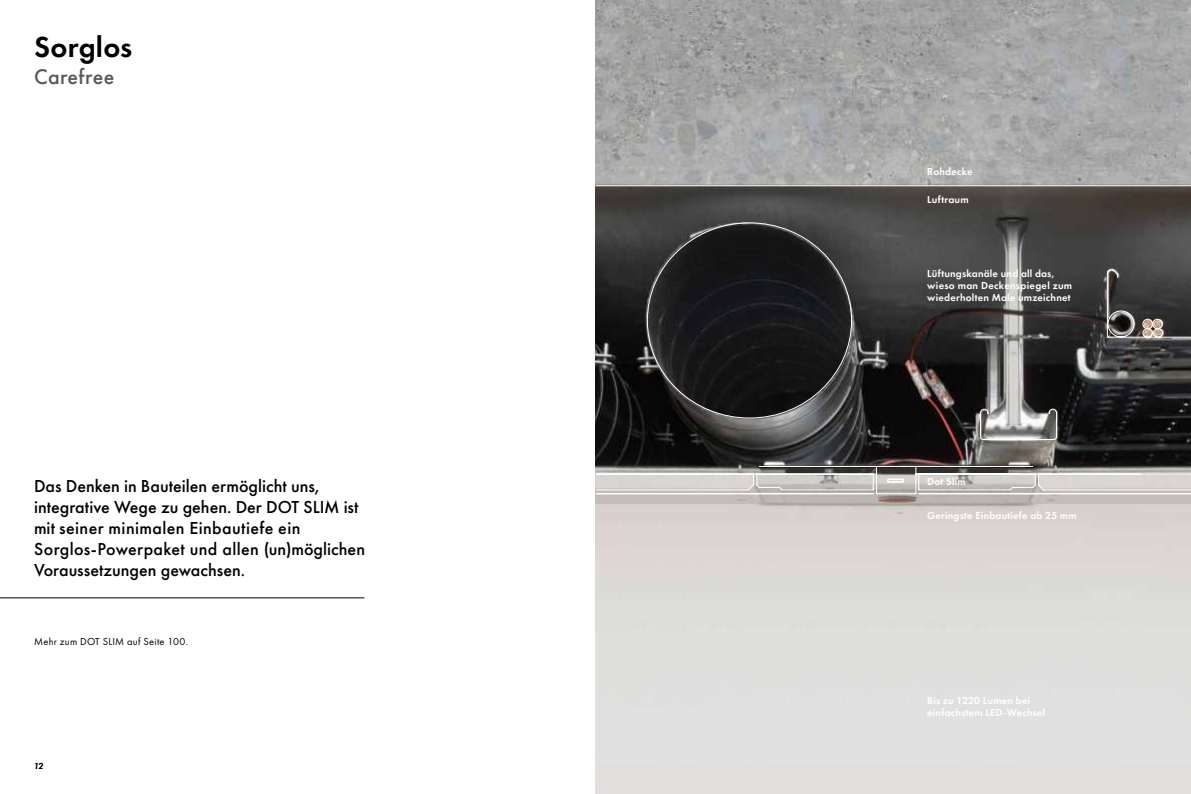
<style>
.page{position:relative;width:1191px;height:794px;background:#fff}
.page>*{position:absolute;margin:0;border:0;box-sizing:border-box;transform-origin:0 0}
.t1{font:600 30px "Futura PT";letter-spacing:.005em;color:#000}
.t2{font:500 22px "Futura PT";letter-spacing:.015em;color:#58585a}
.t3{font:500 18px/21px "Futura PT";color:#000}
.t4{font:600 10.5px/12px "Futura PT";letter-spacing:.02em;color:#fff}
.t5{font:10.5px "Futura PT";letter-spacing:.025em;color:#000}
.t6{font:italic 500 8px "Futura";color:#000}
</style>
<div class="page">
<img style="left:595px;top:0;width:596px;height:794px">
<svg style="left:1008px;top:217px;width:11px;height:5px"></svg>
<hr style="left:0;top:597px;width:364px;height:1px;background:#000">
<hr style="left:595px;top:185px;width:596px;height:1px;background:#fff">
<svg style="left:595px;top:222px;width:596px;height:452px;background:#7e7d7b"></svg>
<h1 class="t1" style="left:34px;top:31px;width:100px">Sorglos</h1>
<p class="t2" style="left:34px;top:68px;width:82px">Carefree</p>
<p class="t3" style="left:34px;top:477px;width:332px">Das Denken in Bauteilen ermöglicht uns, integrative Wege zu gehen. Der DOT SLIM ist mit seiner minimalen Einbautiefe ein Sorglos-Powerpaket und allen (un)möglichen Voraussetzungen gewachsen.</p>
<p class="t5" style="left:34px;top:636px;width:155px">Mehr zum DOT SLIM auf Seite 100.</p>
<p class="t6" style="left:34px;top:762px;width:11px">12</p>
<p class="t4" style="left:927px;top:165px;width:47px">Rohdecke</p>
<p class="t4" style="left:927px;top:193px;width:43px">Luftraum</p>
<p class="t4" style="left:927px;top:268px;width:146px">Lüftungskanäle und all das, wieso man Deckenspiegel zum wiederholten Male umzeichnet</p>
<p class="t4" style="left:927px;top:476px;width:40px">Dot Slim</p>
<p class="t4" style="left:927px;top:510px;width:151px">Geringste Einbautiefe ab 25 mm</p>
<p class="t4" style="left:927px;top:694px;width:120px">Bis zu 1220 Lumen bei einfachstem LED-Wechsel</p>
</div>
